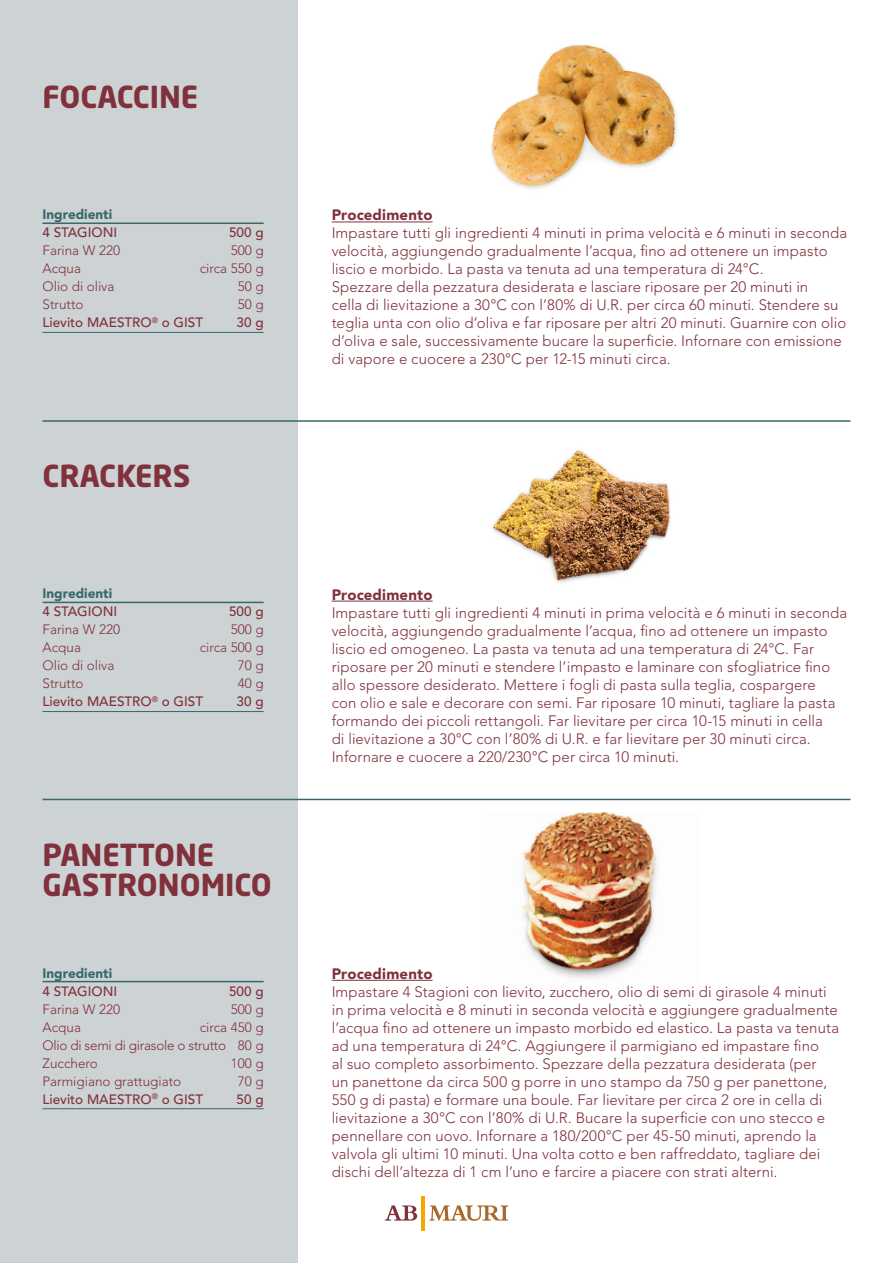
<style>
.page{position:relative;width:893px;height:1263px;background:#fff}
.page>*{position:absolute;margin:0;border:0;box-sizing:border-box;transform-origin:0 0}
.t1{font:700 30px/30px "Neo Sans Std";color:#80313c}
.t2{font:300 15px/18px "Avenir LT Std";letter-spacing:.005em;color:#80313c}
.t3{font:900 15px "Avenir LT Std";letter-spacing:.01em;color:#80313c}
.t4{font:300 13.5px/18px "Avenir LT Std";color:#80313c;text-align:justify}
.t5{font:500 13.5px "Avenir LT Std";color:#80313c}
.t6{font:900 13.5px "Avenir LT Std";color:#38676c}
</style>
<div class="page">
<div style="left:0;top:0;width:298px;height:1263px;background:#cdd2d4"></div>
<svg style="left:385px;top:1205px;width:32px;height:15px"></svg>
<svg style="left:429px;top:1205px;width:79px;height:16px"></svg>
<hr style="left:422px;top:1196px;width:3px;height:34px;background:#f7a600">
<img style="left:522px;top:812px;width:136px;height:167px">
<img style="left:491px;top:44px;width:186px;height:145px">
<img style="left:492px;top:449px;width:179px;height:134px">
<hr style="left:43px;top:222px;width:221px;height:2px;background:#38676c">
<hr style="left:43px;top:332px;width:221px;height:1px;background:#38676c">
<hr style="left:332px;top:222px;width:101px;height:1px;background:#80313c">
<hr style="left:43px;top:602px;width:221px;height:1px;background:#38676c">
<hr style="left:43px;top:711px;width:221px;height:1px;background:#38676c">
<hr style="left:332px;top:601px;width:101px;height:1px;background:#80313c">
<hr style="left:43px;top:981px;width:221px;height:1px;background:#38676c">
<hr style="left:43px;top:1108px;width:221px;height:1px;background:#38676c">
<hr style="left:332px;top:980px;width:101px;height:1px;background:#80313c">
<hr style="left:43px;top:420px;width:807px;height:2px;background:#38676c">
<hr style="left:43px;top:799px;width:807px;height:1px;background:#38676c">
<h1 class="t1" style="left:43px;top:81px;width:157px">FOCACCINE</h1>
<p class="t6" style="left:43px;top:206px;width:71px">Ingredienti</p>
<p class="t5" style="left:43px;top:225px;width:76px">4 STAGIONI</p>
<p class="t5" style="left:229px;top:225px;width:36px">500 g</p>
<p class="t4" style="left:43px;top:242px;width:79px">Farina W 220</p>
<p class="t4" style="left:231px;top:242px;width:34px">500 g</p>
<p class="t4" style="left:43px;top:260px;width:40px">Acqua</p>
<p class="t4" style="left:200px;top:260px;width:65px">circa 550 g</p>
<p class="t4" style="left:43px;top:278px;width:74px">Olio di oliva</p>
<p class="t4" style="left:238px;top:278px;width:27px">50 g</p>
<p class="t4" style="left:43px;top:296px;width:43px">Strutto</p>
<p class="t4" style="left:238px;top:296px;width:27px">50 g</p>
<p class="t5" style="left:43px;top:315px;width:162px">Lievito MAESTRO<sup>®</sup> o GIST</p>
<p class="t5" style="left:237px;top:315px;width:29px">30 g</p>
<h1 class="t1" style="left:43px;top:460px;width:149px">CRACKERS</h1>
<p class="t6" style="left:43px;top:586px;width:71px">Ingredienti</p>
<p class="t5" style="left:43px;top:604px;width:76px">4 STAGIONI</p>
<p class="t5" style="left:229px;top:604px;width:36px">500 g</p>
<p class="t4" style="left:43px;top:621px;width:79px">Farina W 220</p>
<p class="t4" style="left:231px;top:621px;width:34px">500 g</p>
<p class="t4" style="left:43px;top:639px;width:40px">Acqua</p>
<p class="t4" style="left:200px;top:639px;width:65px">circa 500 g</p>
<p class="t4" style="left:43px;top:657px;width:74px">Olio di oliva</p>
<p class="t4" style="left:238px;top:657px;width:27px">70 g</p>
<p class="t4" style="left:43px;top:675px;width:43px">Strutto</p>
<p class="t4" style="left:238px;top:675px;width:27px">40 g</p>
<p class="t5" style="left:43px;top:694px;width:162px">Lievito MAESTRO<sup>®</sup> o GIST</p>
<p class="t5" style="left:237px;top:694px;width:29px">30 g</p>
<h1 class="t1" style="left:43px;top:839px;width:231px">PANETTONE<br>GASTRONOMICO</h1>
<p class="t6" style="left:43px;top:965px;width:71px">Ingredienti</p>
<p class="t5" style="left:43px;top:983px;width:76px">4 STAGIONI</p>
<p class="t5" style="left:229px;top:983px;width:36px">500 g</p>
<p class="t4" style="left:43px;top:1000px;width:79px">Farina W 220</p>
<p class="t4" style="left:231px;top:1000px;width:34px">500 g</p>
<p class="t4" style="left:43px;top:1018px;width:40px">Acqua</p>
<p class="t4" style="left:43px;top:1018px;width:223px;text-indent:157px">circa 450 g Olio di semi di girasole o strutto 80 g Zucchero</p>
<p class="t4" style="left:231px;top:1054px;width:34px">100 g</p>
<p class="t4" style="left:43px;top:1072px;width:140px">Parmigiano grattugiato</p>
<p class="t4" style="left:238px;top:1072px;width:27px">70 g</p>
<p class="t5" style="left:43px;top:1091px;width:162px">Lievito MAESTRO<sup>®</sup> o GIST</p>
<p class="t5" style="left:237px;top:1091px;width:29px">50 g</p>
<p class="t3" style="left:332px;top:206px;width:102px">Procedimento</p>
<p class="t2" style="left:332px;top:224px;width:517px">Impastare tutti gli ingredienti 4 minuti in prima velocità e 6 minuti in seconda velocità, aggiungendo gradualmente l’acqua, fino ad ottenere un impasto liscio e morbido. La pasta va tenuta ad una temperatura di 24°C.<br>Spezzare della pezzatura desiderata e lasciare riposare per 20 minuti in<br>cella di lievitazione a 30°C con l’80% di U.R. per circa 60 minuti. Stendere su teglia unta con olio d’oliva e far riposare per altri 20 minuti. Guarnire con olio d’oliva e sale, successivamente bucare la superficie. Infornare con emissione di vapore e cuocere a 230°C per 12-15 minuti circa.</p>
<p class="t3" style="left:332px;top:585px;width:102px">Procedimento</p>
<p class="t2" style="left:332px;top:603px;width:517px">Impastare tutti gli ingredienti 4 minuti in prima velocità e 6 minuti in seconda velocità, aggiungendo gradualmente l’acqua, fino ad ottenere un impasto liscio ed omogeneo. La pasta va tenuta ad una temperatura di 24°C. Far riposare per 20 minuti e stendere l’impasto e laminare con sfogliatrice fino allo spessore desiderato. Mettere i fogli di pasta sulla teglia, cospargere<br>con olio e sale e decorare con semi. Far riposare 10 minuti, tagliare la pasta formando dei piccoli rettangoli. Far lievitare per circa 10-15 minuti in cella<br>di lievitazione a 30°C con l’80% di U.R. e far lievitare per 30 minuti circa.<br>Infornare e cuocere a 220/230°C per circa 10 minuti.</p>
<p class="t3" style="left:332px;top:964px;width:102px">Procedimento</p>
<p class="t2" style="left:332px;top:983px;width:509px">Impastare 4 Stagioni con lievito, zucchero, olio di semi di girasole 4 minuti in prima velocità e 8 minuti in seconda velocità e aggiungere gradualmente l’acqua fino ad ottenere un impasto morbido ed elastico. La pasta va tenuta ad una temperatura di 24°C. Aggiungere il parmigiano ed impastare fino<br>al suo completo assorbimento. Spezzare della pezzatura desiderata (per<br>un panettone da circa 500 g porre in uno stampo da 750 g per panettone, 550 g di pasta) e formare una boule. Far lievitare per circa 2 ore in cella di lievitazione a 30°C con l’80% di U.R. Bucare la superficie con uno stecco e pennellare con uovo. Infornare a 180/200°C per 45-50 minuti, aprendo la valvola gli ultimi 10 minuti. Una volta cotto e ben raffreddato, tagliare dei dischi dell’altezza di 1 cm l’uno e farcire a piacere con strati alterni.</p>
</div>
